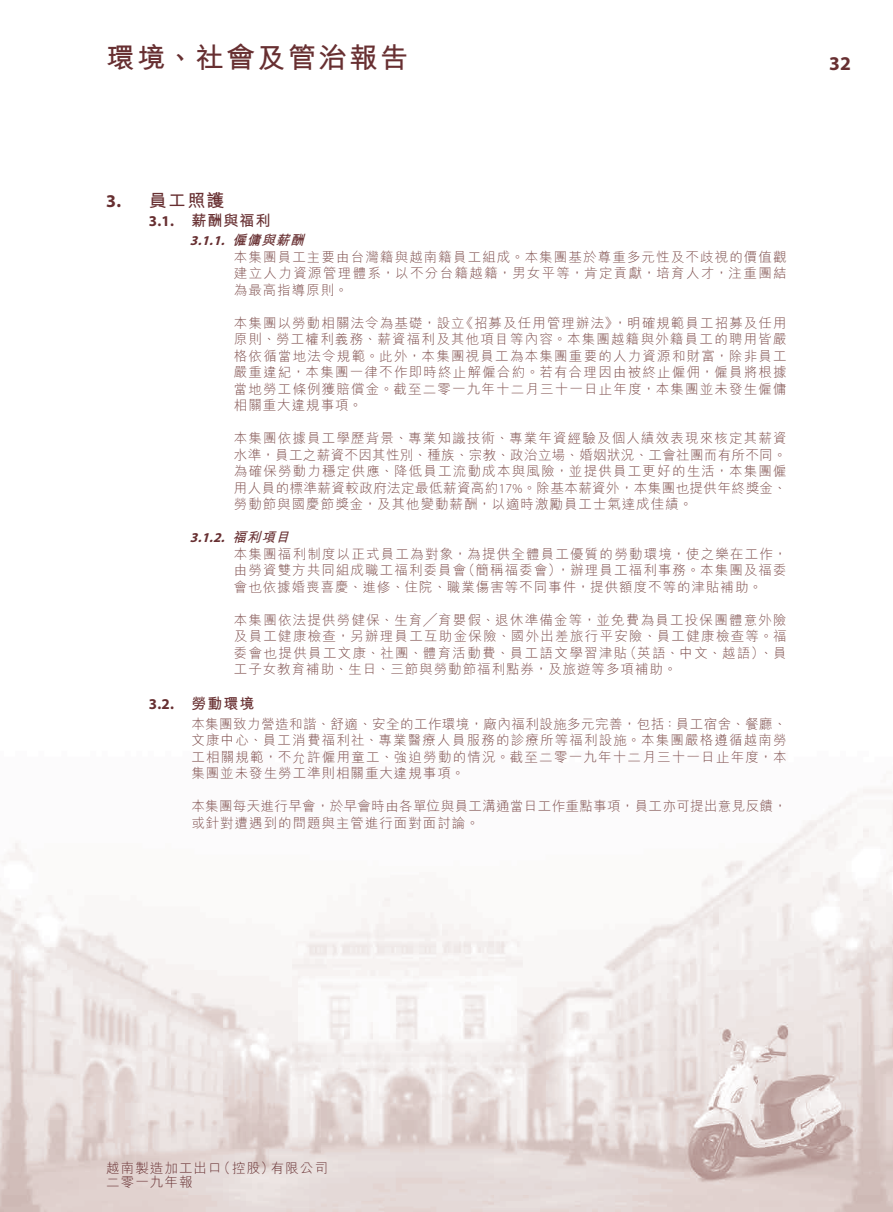
<style>
.page{position:relative;width:893px;height:1212px;background:#fff}
.page>*{position:absolute;margin:0;border:0;box-sizing:border-box;transform-origin:0 0}
.t1{font:700 28.5px "M Hei HK";letter-spacing:.08em;color:#672f31}
.t2{font:700 19.5px "Myriad Pro";color:#672f31}
._01_H1{font:700 18px "M Hei HK";color:#672f31}
._01_H1-2{font:700 18px "Myriad Pro";color:#672f31}
._02_H2{font:700 15px "M Hei HK";letter-spacing:.07em;color:#672f31}
._02_H2-2{font:700 15px "Myriad Pro";color:#672f31}
._00_txt{font:300 13.5px/16.5px "M Hei HK";letter-spacing:.085em;color:#7d4d4b;text-align:justify}
._00_txt-2{font:300 13.5px/16.5px "M Hei HK";letter-spacing:.025em;color:#7d4d4b}
.t3{font:300 13.5px/14.4px "M Hei HK";letter-spacing:.08em;color:#672f31}
._03_H3{font:italic 700 13.5px "Myriad Pro";color:#672f31}
.s1{font-family:"M Hei HK"}
.s2{font-family:"Myriad Pro"}
</style>
<div class="page">
<img style="left:0;top:789px;width:893px;height:423px">
<h1 class="t1" style="left:106px;top:37px;width:304px">環境、社會及管治報告</h1>
<h2 class="t2" style="left:829px;top:51px;width:23px">32</h2>
<p class="_01_H1-2" style="left:106px;top:190px;width:17px">3.</p>
<p class="_01_H1" style="left:149px;top:188px;width:77px">員工照護</p>
<p class="_02_H2-2" style="left:149px;top:211px;width:27px">3.1.</p>
<p class="_02_H2-2" style="left:149px;top:694px;width:27px">3.2.</p>
<p class="_02_H2" style="left:191px;top:209px;width:81px">薪酬與福利</p>
<p class="_03_H3" style="left:190px;top:232px;width:120px">3.1.1. <span class="s1">僱傭與薪酬</span></p>
<p class="_00_txt" style="left:234px;top:248px;width:554px">本集團員工主要由台灣籍與越南籍員工組成。本集團基於尊重多元性及不歧視的價值觀建立人力資源管理體系，以不分台籍越籍，男女平等，肯定貢獻，培育人才，注重團結為最高指導原則。</p>
<p class="_00_txt" style="left:613px;top:314px;width:175px">，明確規範員工招募及任用</p>
<p class="_00_txt" style="left:234px;top:314px;width:554px;text-align:left">本集團以勞動相關法令為基礎，設立<br>原則、勞工權利義務、薪資福利及其他項目等內容。本集團越籍與外籍員工的聘用皆嚴格依循當地法令規範。此外，本集團視員工為本集團重要的人力資源和財富，除非員工嚴重違紀，本集團一律不作即時終止解僱合約。若有合理因由被終止僱佣，僱員將根據當地勞工條例獲賠償金。截至二零一九年十二月三十一日止年度，本集團並未發生僱傭相關重大違規事項。</p>
<p class="_00_txt" style="left:234px;top:430px;width:554px">本集團依據員工學歷背景、專業知識技術、專業年資經驗及個人績效表現來核定其薪資水準，員工之薪資不因其性別、種族、宗教、政治立場、婚姻狀況、工會社團而有所不同。為確保勞動力穩定供應、降低員工流動成本與風險，並提供員工更好的生活，本集團僱用人員的標準薪資較政府法定最低薪資高約<span class="s2">17%</span>。除基本薪資外，本集團也提供年終獎金、勞動節與國慶節獎金，及其他變動薪酬，以適時激勵員工士氣達成佳績。</p>
<p class="_03_H3" style="left:190px;top:529px;width:106px">3.1.2. <span class="s1">福利項目</span></p>
<p class="_00_txt" style="left:234px;top:545px;width:554px;text-align:right">本集團福利制度以正式員工為對象，為提供全體員工優質的勞動環境，使之樂在工作，，辦理員工福利事務。本集團及福委</p>
<p class="_00_txt" style="left:460px;top:314px;width:159px">《招募及任用管理辦法》</p>
<p class="_00_txt" style="left:462px;top:562px;width:101px">（簡稱福委會）</p>
<p class="_00_txt" style="left:234px;top:562px;width:530px">由勞資雙方共同組成職工福利委員會<br>會也依據婚喪喜慶、進修、住院、職業傷害等不同事件，提供額度不等的津貼補助。</p>
<p class="_00_txt" style="left:234px;top:611px;width:554px;text-align:right">本集團依法提供勞健保、生育╱育嬰假、退休準備金等，並免費為員工投保團體意外險及員工健康檢查，另辦理員工互助金保險、國外出差旅行平安險、員工健康檢查等。福（英語、中文、越語）、員</p>
<p class="_00_txt" style="left:234px;top:644px;width:444px">委會也提供員工文康、社團、體育活動費、員工語文學習津貼<br>工子女教育補助、生日、三節與勞動節福利點券，及旅遊等多項補助。</p>
<p class="_02_H2" style="left:191px;top:692px;width:65px">勞動環境</p>
<p class="_00_txt" style="left:191px;top:715px;width:597px">本集團致力營造和諧、舒適、安全的工作環境，廠內福利設施多元完善，包括：員工宿舍、餐廳、文康中心、員工消費福利社、專業醫療人員服務的診療所等福利設施。本集團嚴格遵循越南勞工相關規範，不允許僱用童工、強迫勞動的情況。截至二零一九年十二月三十一日止年度，本集團並未發生勞工準則相關重大違規事項。</p>
<p class="_00_txt-2" style="left:191px;top:797px;width:597px">本集團每天進行早會，於早會時由各單位與員工溝通當日工作重點事項，員工亦可提出意見反饋，或針對遭遇到的問題與主管進行面對面討論。</p>
<p class="t3" style="left:217px;top:1160px;width:59px">（控股）</p>
<p class="t3" style="left:106px;top:1160px;width:117px">越南製造加工出口二零一九年報</p>
<p class="t3" style="left:271px;top:1160px;width:59px">有限公司</p>
</div>
